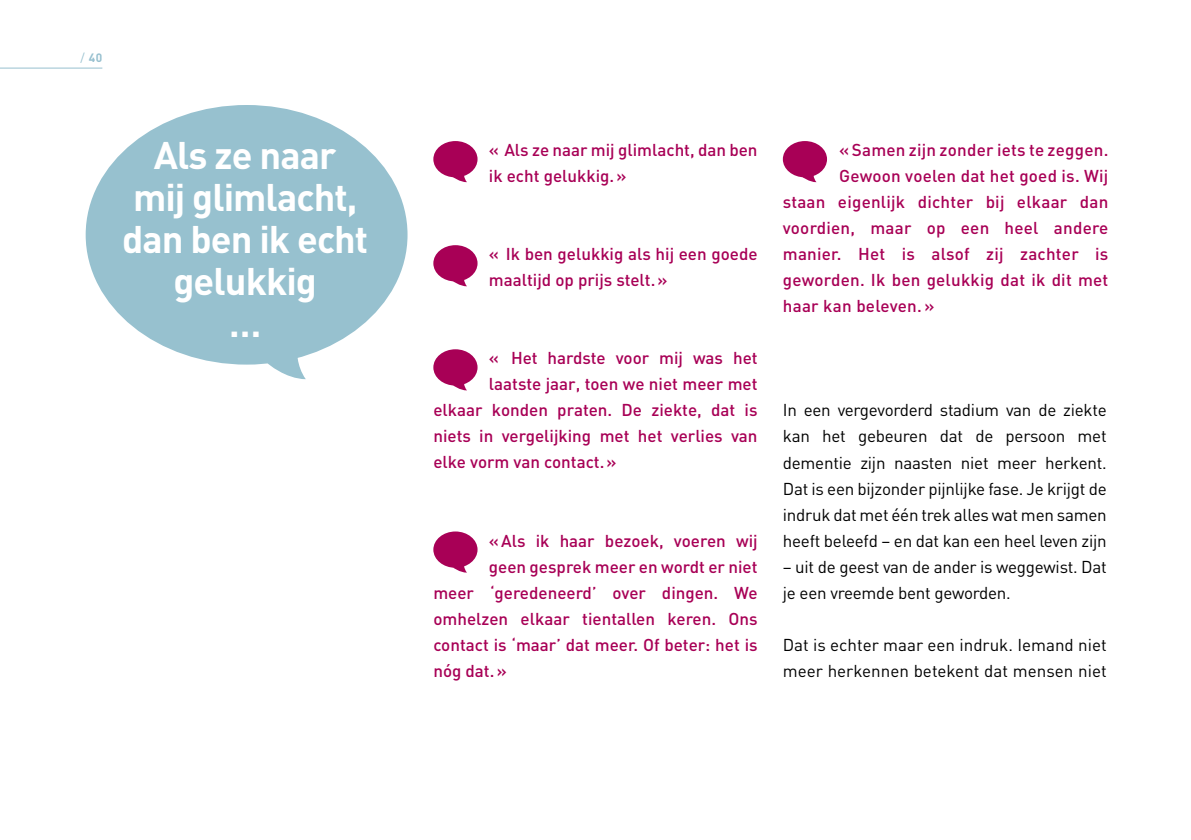
<style>
.page{position:relative;width:1191px;height:840px;background:#fff}
.page>*{position:absolute;margin:0;border:0;box-sizing:border-box;transform-origin:0 0}
.t1{font:700 38px/42px "DIN";letter-spacing:-.025em;color:#fff;text-align:center}
.t2{font:500 17px/26px "DIN";color:#a80056}
.t3{font:17px/26px "DIN";letter-spacing:-.015em;color:#000}
.t4{font:700 12px "DIN";color:#97c0cf}
.s1{font-weight:400}
</style>
<div class="page">
<hr style="left:0;top:68px;width:102px;height:1px;background:#97c0cf">
<div style="left:433px;top:141px;width:44px;height:36px;background:#a80056;border-radius:50%"></div>
<svg style="left:453px;top:174px;width:14px;height:8px"></svg>
<div style="left:433px;top:245px;width:44px;height:36px;background:#a80056;border-radius:50%"></div>
<svg style="left:453px;top:278px;width:14px;height:8px"></svg>
<div style="left:433px;top:349px;width:44px;height:36px;background:#a80056;border-radius:50%"></div>
<svg style="left:453px;top:382px;width:14px;height:8px"></svg>
<div style="left:433px;top:531px;width:44px;height:36px;background:#a80056;border-radius:50%"></div>
<svg style="left:453px;top:564px;width:14px;height:8px"></svg>
<div style="left:783px;top:141px;width:44px;height:36px;background:#a80056;border-radius:50%"></div>
<svg style="left:802px;top:175px;width:14px;height:7px"></svg>
<div style="left:86px;top:105px;width:321px;height:259px;background:#97c1cf;border-radius:50%"></div>
<svg style="left:267px;top:355px;width:39px;height:24px"></svg>
<p class="t4" style="left:80px;top:50px;width:23px"><span class="s1">/</span> 40</p>
<h1 class="t1" style="left:122px;top:132px;width:248px">Als ze naar<br>mij glimlacht, dan ben ik echt gelukkig<br>…</h1>
<p class="t2" style="left:489px;top:136px;width:270px">« Als ze naar mij glimlacht, dan ben ik echt gelukkig. »</p>
<p class="t2" style="left:489px;top:240px;width:270px">« Ik ben gelukkig als hij een goede maaltijd op prijs stelt. »</p>
<p class="t2" style="left:489px;top:344px;width:270px">« Het hardste voor mij was het</p>
<p class="t2" style="left:489px;top:370px;width:270px">laatste jaar, toen we niet meer met</p>
<p class="t2" style="left:433px;top:396px;width:326px">elkaar konden praten. De ziekte, dat is</p>
<p class="t2" style="left:433px;top:422px;width:326px">niets in vergelijking met het verlies van</p>
<p class="t2" style="left:433px;top:448px;width:185px">elke vorm van contact. »</p>
<p class="t2" style="left:489px;top:526px;width:270px">« Als ik haar bezoek, voeren wij</p>
<p class="t2" style="left:489px;top:552px;width:270px">geen gesprek meer en wordt er niet</p>
<p class="t2" style="left:433px;top:578px;width:326px">meer ‘geredeneerd’ over dingen. We</p>
<p class="t2" style="left:433px;top:604px;width:326px">omhelzen elkaar tientallen keren. Ons</p>
<p class="t2" style="left:433px;top:630px;width:326px">contact is ‘maar’ dat meer. Of beter: het is</p>
<p class="t2" style="left:433px;top:656px;width:75px">nóg dat. »</p>
<p class="t2" style="left:839px;top:136px;width:271px">« Samen zijn zonder iets te zeggen.</p>
<p class="t2" style="left:839px;top:162px;width:271px">Gewoon voelen dat het goed is. Wij</p>
<p class="t2" style="left:783px;top:188px;width:327px">staan eigenlijk dichter bij elkaar dan</p>
<p class="t2" style="left:783px;top:214px;width:327px">voordien, maar op een heel andere</p>
<p class="t2" style="left:783px;top:240px;width:327px">manier. Het is alsof zij zachter is</p>
<p class="t2" style="left:783px;top:266px;width:327px">geworden. Ik ben gelukkig dat ik dit met</p>
<p class="t2" style="left:783px;top:292px;width:153px">haar kan beleven. »</p>
<p class="t3" style="left:783px;top:397px;width:325px;text-align:justify">I n een vergevorderd stadium van de ziekte kan het gebeuren dat de persoon met dementie zijn naasten niet meer herkent.<br>Dat is een bijzonder pijnlijke fase. Je krijgt de indruk dat met één trek alles wat men samen heeft beleefd – en dat kan een heel leven zijn</p>
<p class="t3" style="left:783px;top:553px;width:325px">– uit de geest van de ander is weggewist. Dat je een vreemde bent geworden.</p>
<p class="t3" style="left:783px;top:631px;width:325px">Dat is echter maar een indruk. Iemand niet meer herkennen betekent dat mensen niet</p>
</div>
